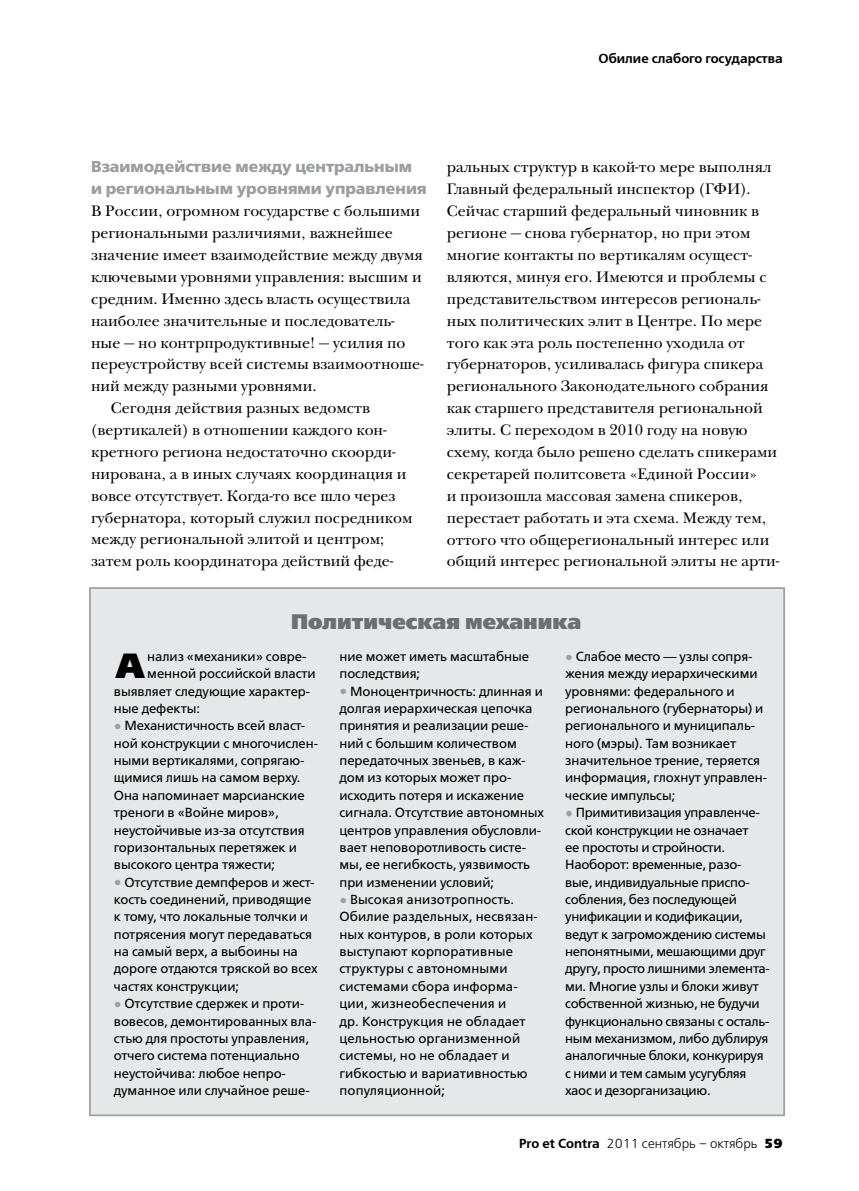
<style>
.page{position:relative;width:859px;height:1191px;background:#fff}
.page>*{position:absolute;margin:0;border:0;box-sizing:border-box;transform-origin:0 0}
.t1{font:34.82px "Free Set Extra Bold C";color:#000}
.t2{font:21px "Free Set Extra Bold C";color:#6d6e71}
.t3{font:15.75px/21.9px "New Baskerville C";color:#000}
.t4{font:15.75px/21.9px "Free Set Bold C";color:#9b9da0}
.t5{font:13.12px/17.3px "Free Set C";letter-spacing:-.005em;color:#000}
.t6{font:13.12px "Free Set Light C";color:#000}
.t7{font:13.12px "Free Set Demi C";color:#000}
.s1{font-family:"Free Set Bold C";font-size:15.75px;color:#9d9fa2}
.s2{font-family:"Free Set Demi C"}
.s3{font-family:"Free Set Extra Bold C"}
</style>
<div class="page">
<div style="left:89px;top:587px;width:695px;height:529px;background:#e6e7e8;border:2px solid #9d9fa2"></div>
<p class="t7" style="left:598px;top:51px;width:186px">Обилие слабого государства</p>
<p class="t4" style="left:91px;top:156px;width:337px">Взаимодействие между центральным и региональным уровнями управления</p>
<p class="t3" style="left:91px;top:200px;width:330px">В России, огромном государстве с большими</p>
<p class="t3" style="left:91px;top:222px;width:303px">региональными различиями, важнейшее</p>
<p class="t3" style="left:91px;top:244px;width:333px">значение имеет взаимодействие между двумя</p>
<p class="t3" style="left:91px;top:266px;width:332px">ключевыми уровнями управления: высшим и</p>
<p class="t3" style="left:91px;top:288px;width:320px">средним. Именно здесь власть осуществила</p>
<p class="t3" style="left:91px;top:310px;width:305px">наиболее значительные и последователь-</p>
<p class="t3" style="left:91px;top:331px;width:315px">ные — но контрпродуктивные! — усилия по</p>
<p class="t3" style="left:91px;top:353px;width:334px">переустройству всей системы взаимоотноше-</p>
<p class="t3" style="left:91px;top:375px;width:227px">ний между разными уровнями.</p>
<p class="t3" style="left:111px;top:397px;width:260px">Сегодня действия разных ведомств</p>
<p class="t3" style="left:91px;top:419px;width:297px">(вертикалей) в отношении каждого кон-</p>
<p class="t3" style="left:91px;top:441px;width:306px">кретного региона недостаточно скоорди-</p>
<p class="t3" style="left:91px;top:463px;width:317px">нирована, а в иных случаях координация и</p>
<p class="t3" style="left:91px;top:485px;width:306px">вовсе отсутствует. Когда-то все шло через</p>
<p class="t3" style="left:91px;top:506px;width:323px">губернатора, который служил посредником</p>
<p class="t3" style="left:91px;top:528px;width:294px">между региональной элитой и центром;</p>
<p class="t3" style="left:91px;top:550px;width:304px">затем роль координатора действий феде-</p>
<p class="t3" style="left:446px;top:156px;width:334px">ральных структур в какой-то мере выполнял Главный федеральный инспектор (ГФИ).<br>Сейчас старший федеральный чиновник в регионе — снова губернатор, но при этом многие контакты по вертикалям осущест&shy;вляются, минуя его. Имеются и проблемы с представительством интересов региональ&shy;ных политических элит в Центре. По мере того как эта роль постепенно уходила от губернаторов, усиливалась фигура спикера регионального Законодательного собрания как старшего представителя региональной элиты. С переходом в 2010 году на новую схему, когда было решено сделать спикерами секретарей политсовета «Единой России»<br>и произошла массовая замена спикеров, перестает работать и эта схема. Между тем, оттого что общерегиональный интерес или общий интерес региональной элиты не арти-</p>
<h2 class="t2" style="left:291px;top:609px;width:291px">Политическая механика</h2>
<h1 class="t1" style="left:116px;top:646px;width:30px">А</h1>
<p class="t5" style="left:147px;top:647px;width:160px">нализ «механики» совре-</p>
<p class="t5" style="left:147px;top:665px;width:170px">менной российской власти</p>
<p class="t5" style="left:114px;top:682px;width:198px">выявляет следующие характер-</p>
<p class="t5" style="left:114px;top:700px;width:88px">ные дефекты:</p>
<p class="t5" style="left:114px;top:717px;width:206px"><span class="s1">•</span> Механистичность всей власт&shy;ной конструкции с многочислен&shy;ными вертикалями, сопрягаю&shy;щимися лишь на самом верху.<br>Она напоминает марсианские треноги в «Войне миров», неустойчивые из-за отсутствия горизонтальных перетяжек и высокого центра тяжести;</p>
<p class="t5" style="left:114px;top:873px;width:205px"><span class="s1">•</span> Отсутствие демпферов и жест&shy;кость соединений, приводящие к тому, что локальные толчки и потрясения могут передаваться на самый верх, а выбоины на дороге отдаются тряской во всех частях конструкции;</p>
<p class="t5" style="left:114px;top:995px;width:204px"><span class="s1">•</span> Отсутствие сдержек и проти&shy;вовесов, демонтированных вла&shy;стью для простоты управления, отчего система потенциально неустойчива: любое непро&shy;думанное или случайное реше-</p>
<p class="t5" style="left:339px;top:648px;width:191px">ние может иметь масштабные последствия;</p>
<p class="t5" style="left:339px;top:682px;width:206px"><span class="s1">•</span> Моноцентричность: длинная и долгая иерархическая цепочка принятия и реализации реше&shy;ний с большим количеством передаточных звеньев, в каж&shy;дом из которых может про&shy;исходить потеря и искажение сигнала. Отсутствие автономных центров управления обусловли&shy;вает неповоротливость систе&shy;мы, ее негибкость, уязвимость при изменении условий;</p>
<p class="t5" style="left:339px;top:891px;width:200px"><span class="s1">•</span> Высокая анизотропность.<br>Обилие раздельных, несвязан&shy;ных контуров, в роли которых выступают корпоративные структуры с автономными системами сбора информа&shy;ции, жизнеобеспечения и<br>др. Конструкция не обладает цельностью организменной системы, но не обладает и гибкостью и вариативностью популяционной;</p>
<p class="t5" style="left:565px;top:647px;width:203px"><span class="s1">•</span> Слабое место — узлы сопря&shy;жения между иерархическими уровнями: федерального и регионального (губернаторы) и регионального и муниципаль&shy;ного (мэры). Там возникает значительное трение, теряется информация, глохнут управлен&shy;ческие импульсы;</p>
<p class="t5" style="left:565px;top:804px;width:206px"><span class="s1">•</span> Примитивизация управленче&shy;ской конструкции не означает<br>ее простоты и стройности.<br>Наоборот: временные, разо&shy;вые, индивидуальные приспо&shy;собления, без последующей унификации и кодификации, ведут к загромождению системы непонятными, мешающими друг другу, просто лишними элемента&shy;ми. Многие узлы и блоки живут собственной жизнью, не будучи функционально связаны с осталь&shy;ным механизмом, либо дублируя аналогичные блоки, конкурируя с ними и тем самым усугубляя хаос и дезорганизацию.</p>
<p class="t6" style="left:519px;top:1136px;width:265px"><span class="s2">Pro et Contra</span> 2011 сентябрь – октябрь <span class="s3">59</span></p>
</div>
